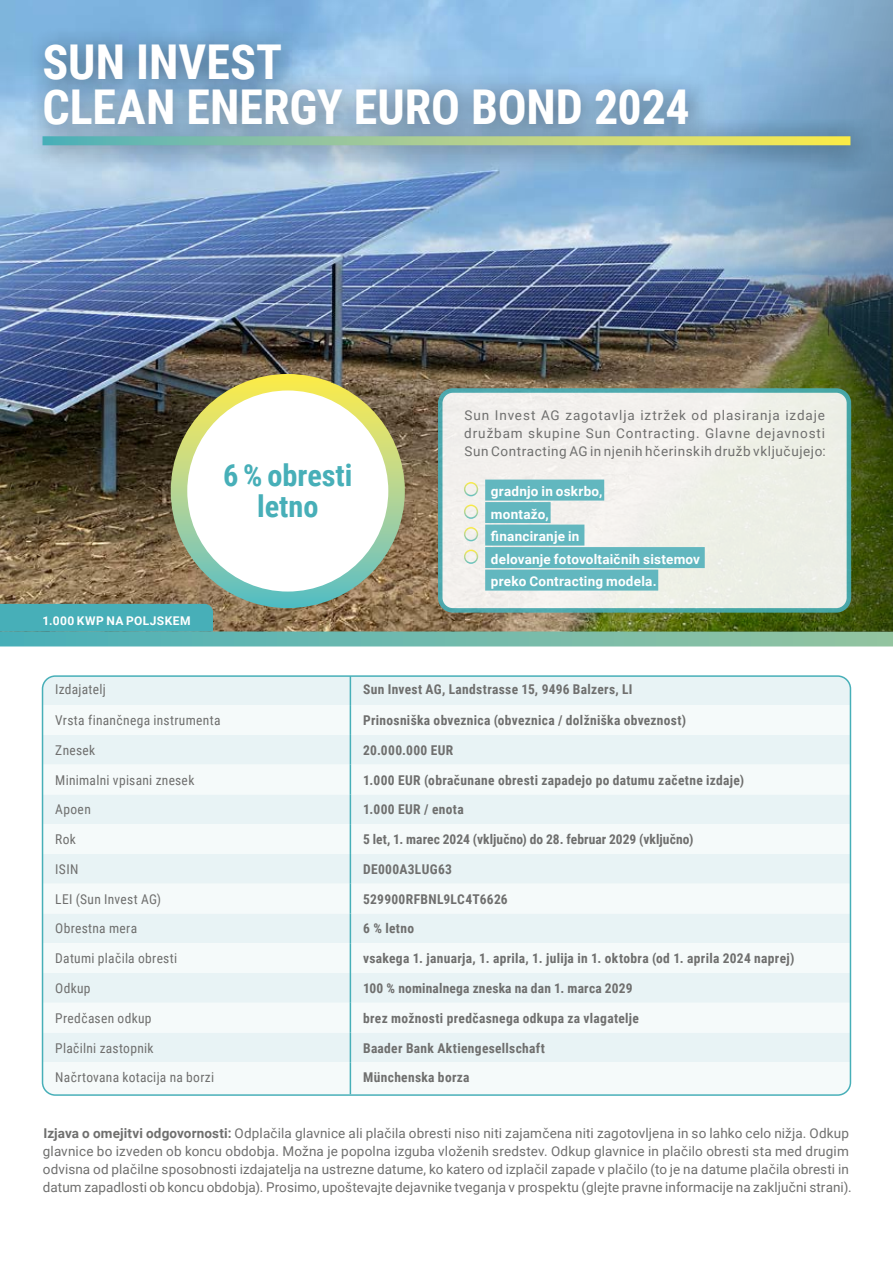
<style>
.page{position:relative;width:893px;height:1263px;background:#fff}
.page>*{position:absolute;margin:0;border:0;box-sizing:border-box;transform-origin:0 0}
.t1{font:700 48px/45px "Roboto Condensed";color:#fff}
.t2{font:700 30.3px/30.3px "Roboto Condensed";color:#47afb8;text-align:center}
.Fließtext-1{font:13.5px/18px "Roboto";letter-spacing:.01em;color:#6f6f6e}
.t3{font:700 13.5px "Roboto Condensed";letter-spacing:.02em;color:#6f6f6e}
.t4{font:13.5px "Roboto Condensed";letter-spacing:.02em;color:#6f6f6e}
.t5{font:700 13.5px "Roboto";letter-spacing:.02em;color:#fff}
.t6{font:700 12px "Roboto";letter-spacing:.035em;color:#fff}
.s1{font-weight:700}
</style>
<div class="page">
<img style="left:0;top:0;width:638px;height:631px">
<svg style="left:0;top:631px;width:893px;height:15px;background:#70b7a8"></svg>
<div style="left:0;top:604px;width:213px;height:27px;background:#47afb8"></div>
<img style="left:638px;top:0;width:255px;height:631px">
<div style="left:23px;top:24px;width:853px;height:148px;background:#000;opacity:.5"></div>
<svg style="left:43px;top:136px;width:807px;height:9px;background:#a9cc8c"></svg>
<div style="left:179px;top:382px;width:218px;height:218px;background:#fff;border-radius:50%"></div>
<div style="left:171px;top:374px;width:234px;height:234px;border:17px solid #fff;border-radius:50%"></div>
<div style="left:440px;top:390px;width:409px;height:220px;background:#f0f0ea;border-radius:13px"></div>
<div style="left:438px;top:388px;width:413px;height:225px;border:4px solid #47afb8;border-radius:13px"></div>
<div style="left:485px;top:480px;width:119px;height:21px;background:#62b7bf"></div>
<div style="left:485px;top:502px;width:66px;height:21px;background:#62b7bf"></div>
<div style="left:485px;top:525px;width:99px;height:21px;background:#62b7bf"></div>
<div style="left:485px;top:547px;width:220px;height:21px;background:#62b7bf"></div>
<div style="left:485px;top:570px;width:173px;height:21px;background:#62b7bf"></div>
<svg style="left:464px;top:482px;width:14px;height:14px"></svg>
<svg style="left:464px;top:505px;width:14px;height:14px"></svg>
<svg style="left:464px;top:527px;width:14px;height:14px"></svg>
<svg style="left:464px;top:550px;width:14px;height:14px"></svg>
<div style="left:43px;top:678px;width:807px;height:27px;background:#e8f3f5"></div>
<svg style="left:43px;top:705px;width:807px;height:388px;fill:#f5fafa"></svg>
<svg style="left:350px;top:678px;width:1px;height:27px"></svg>
<hr style="left:350px;top:705px;width:1px;height:30px;background:#47afb8">
<hr style="left:350px;top:735px;width:1px;height:30px;background:#47afb8">
<svg style="left:350px;top:765px;width:1px;height:29px"></svg>
<hr style="left:350px;top:794px;width:1px;height:30px;background:#47afb8">
<hr style="left:350px;top:824px;width:1px;height:30px;background:#47afb8">
<hr style="left:350px;top:854px;width:1px;height:30px;background:#47afb8">
<svg style="left:350px;top:884px;width:1px;height:29px"></svg>
<hr style="left:350px;top:913px;width:1px;height:30px;background:#47afb8">
<hr style="left:350px;top:943px;width:1px;height:30px;background:#47afb8">
<hr style="left:350px;top:973px;width:1px;height:30px;background:#47afb8">
<svg style="left:350px;top:1003px;width:1px;height:29px"></svg>
<hr style="left:350px;top:1032px;width:1px;height:30px;background:#47afb8">
<hr style="left:350px;top:1062px;width:1px;height:32px;background:#47afb8">
<div style="left:42px;top:675px;width:809px;height:421px;border:2px solid #47afb8;border-radius:13px"></div>
<p class="t1" style="left:43px;top:37px;width:649px">SUN INVEST<br>CLEAN ENERGY EURO BOND 2024</p>
<p class="t2" style="left:223px;top:459px;width:131px">6 % obresti letno</p>
<p class="t6" style="left:43px;top:612px;width:150px">1.000 KWP NA POLJSKEM</p>
<p class="Fließtext-1" style="left:464px;top:405px;width:363px;text-align:justify">Sun Invest AG zagotavlja iztržek od plasiranja izdaje družbam skupine Sun Contracting. Glavne dejavnosti Sun Contracting AG in njenih hčerinskih družb vključujejo:</p>
<p class="t5" style="left:491px;top:482px;width:113px">gradnjo in oskrbo,</p>
<p class="t5" style="left:491px;top:505px;width:59px">montažo,</p>
<p class="t5" style="left:491px;top:527px;width:90px">financiranje in</p>
<p class="t5" style="left:491px;top:550px;width:211px">delovanje fotovoltaičnih sistemov</p>
<p class="t5" style="left:491px;top:572px;width:167px">preko Contracting modela.</p>
<p class="t4" style="left:55px;top:680px;width:52px">Izdajatelj</p>
<p class="t3" style="left:363px;top:680px;width:271px">Sun Invest AG, Landstrasse 15, 9496 Balzers, LI</p>
<p class="t4" style="left:55px;top:711px;width:167px">Vrsta finančnega instrumenta</p>
<p class="t3" style="left:363px;top:711px;width:324px">Prinosniška obveznica (obveznica / dolžniška obveznost)</p>
<p class="t4" style="left:55px;top:740px;width:41px">Znesek</p>
<p class="t3" style="left:363px;top:740px;width:92px">20.000.000 EUR</p>
<p class="t4" style="left:55px;top:770px;width:141px">Minimalni vpisani znesek</p>
<p class="t3" style="left:363px;top:770px;width:382px">1.000 EUR (obračunane obresti zapadejo po datumu začetne izdaje)</p>
<p class="t4" style="left:55px;top:800px;width:37px">Apoen</p>
<p class="t3" style="left:363px;top:800px;width:102px">1.000 EUR / enota</p>
<p class="t4" style="left:55px;top:830px;width:22px">Rok</p>
<p class="t3" style="left:363px;top:830px;width:332px">5 let, 1. marec 2024 (vključno) do 28. februar 2029 (vključno)</p>
<p class="t4" style="left:55px;top:860px;width:25px">ISIN</p>
<p class="t3" style="left:363px;top:860px;width:90px">DE000A3LUG63</p>
<p class="t4" style="left:55px;top:889px;width:107px">LEI (Sun Invest AG)</p>
<p class="t3" style="left:363px;top:889px;width:146px">529900RFBNL9LC4T6626</p>
<p class="t4" style="left:55px;top:919px;width:83px">Obrestna mera</p>
<p class="t3" style="left:363px;top:919px;width:52px">6 % letno</p>
<p class="t4" style="left:55px;top:949px;width:123px">Datumi plačila obresti</p>
<p class="t3" style="left:363px;top:949px;width:433px">vsakega 1. januarja, 1. aprila, 1. julija in 1. oktobra (od 1. aprila 2024 naprej)</p>
<p class="t4" style="left:55px;top:979px;width:37px">Odkup</p>
<p class="t3" style="left:363px;top:979px;width:271px">100 % nominalnega zneska na dan 1. marca 2029</p>
<p class="t4" style="left:55px;top:1008px;width:98px">Predčasen odkup</p>
<p class="t3" style="left:363px;top:1008px;width:277px">brez možnosti predčasnega odkupa za vlagatelje</p>
<p class="t4" style="left:55px;top:1038px;width:100px">Plačilni zastopnik</p>
<p class="t3" style="left:363px;top:1038px;width:183px">Baader Bank Aktiengesellschaft</p>
<p class="t4" style="left:55px;top:1068px;width:160px">Načrtovana kotacija na borzi</p>
<p class="t3" style="left:363px;top:1068px;width:108px">Münchenska borza</p>
<p class="Fließtext-1" style="left:43px;top:1123px;width:810px"><span class="s1">Izjava o omejitvi odgovornosti:</span> Odplačila glavnice ali plačila obresti niso niti zajamčena niti zagotovljena in so lahko celo nižja. Odkup glavnice bo izveden ob koncu obdobja. Možna je popolna izguba vloženih sredstev. Odkup glavnice in plačilo obresti sta med drugim odvisna od plačilne sposobnosti izdajatelja na ustrezne datume, ko katero od izplačil zapade v plačilo (to je na datume plačila obresti in datum zapadlosti ob koncu obdobja). Prosimo, upoštevajte dejavnike tveganja v prospektu (glejte pravne informacije na zaključni strani).</p>
</div>
